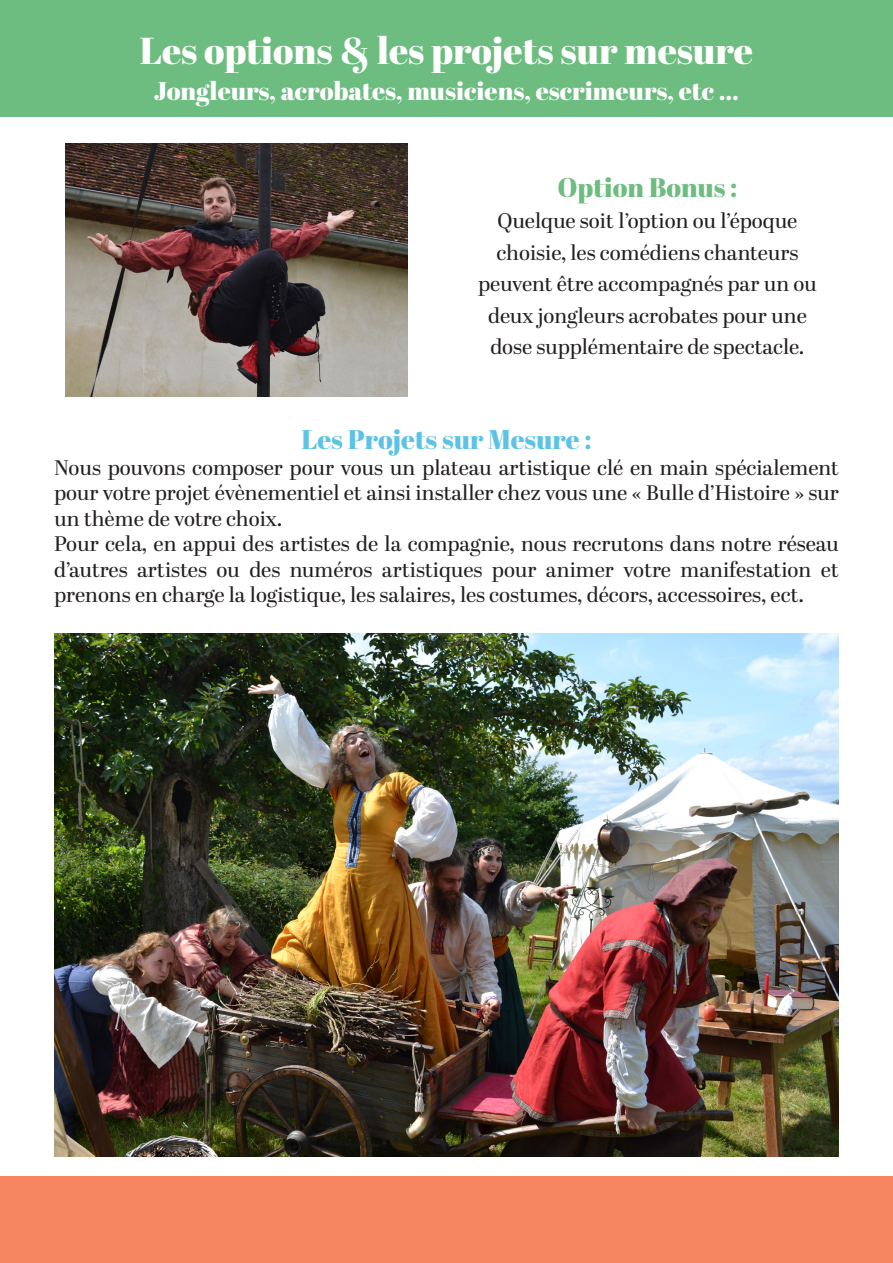
<style>
.page{position:relative;width:893px;height:1263px;background:#fff}
.page>*{position:absolute;margin:0;border:0;box-sizing:border-box;transform-origin:0 0}
.t1{font:37.5px "Abril Fatface";color:#fff}
.t2{font:27px "Abril Fatface";color:#5dc3e5}
.t3{font:27px "Abril Fatface";color:#6dbd80}
.t4{font:25.5px "Abril Fatface";color:#fff}
.t5{font:21px/31.5px "Abril Display";color:#231f20;text-align:justify}
</style>
<div class="page">
<div style="left:0;top:0;width:893px;height:117px;background:#6dbd80"></div>
<img style="left:66px;top:144px;width:342px;height:253px">
<div style="left:0;top:1176px;width:893px;height:87px;background:#f58660"></div>
<img style="left:54px;top:634px;width:785px;height:523px">
<p class="t1" style="left:140px;top:24px;width:615px">Les options &amp; les projets sur mesure</p>
<p class="t4" style="left:154px;top:73px;width:587px">Jongleurs, acrobates, musiciens, escrimeurs, etc ...</p>
<p class="t3" style="left:557px;top:168px;width:182px">Option Bonus :</p>
<p class="t5" style="left:478px;top:207px;width:340px;text-align:center">Quelque soit l’option ou l’époque choisie, les comédiens chanteurs peuvent être accompagnés par un ou deux jongleurs acrobates pour une dose supplémentaire de spectacle.</p>
<p class="t2" style="left:301px;top:421px;width:292px">Les Projets sur Mesure :</p>
<p class="t5" style="left:54px;top:456px;width:786px;line-height:25.5px">Nous pouvons composer pour vous un plateau artistique clé en main spécialement pour votre projet évènementiel et ainsi installer chez vous une « Bulle d’Histoire » sur un thème de votre choix.</p>
<p class="t5" style="left:54px;top:533px;width:786px;line-height:25.5px">Pour cela, en appui des artistes de la compagnie, nous recrutons dans notre réseau d’autres artistes ou des numéros artistiques pour animer votre manifestation et prenons en charge la logistique, les salaires, les costumes, décors, accessoires, ect.</p>
</div>
